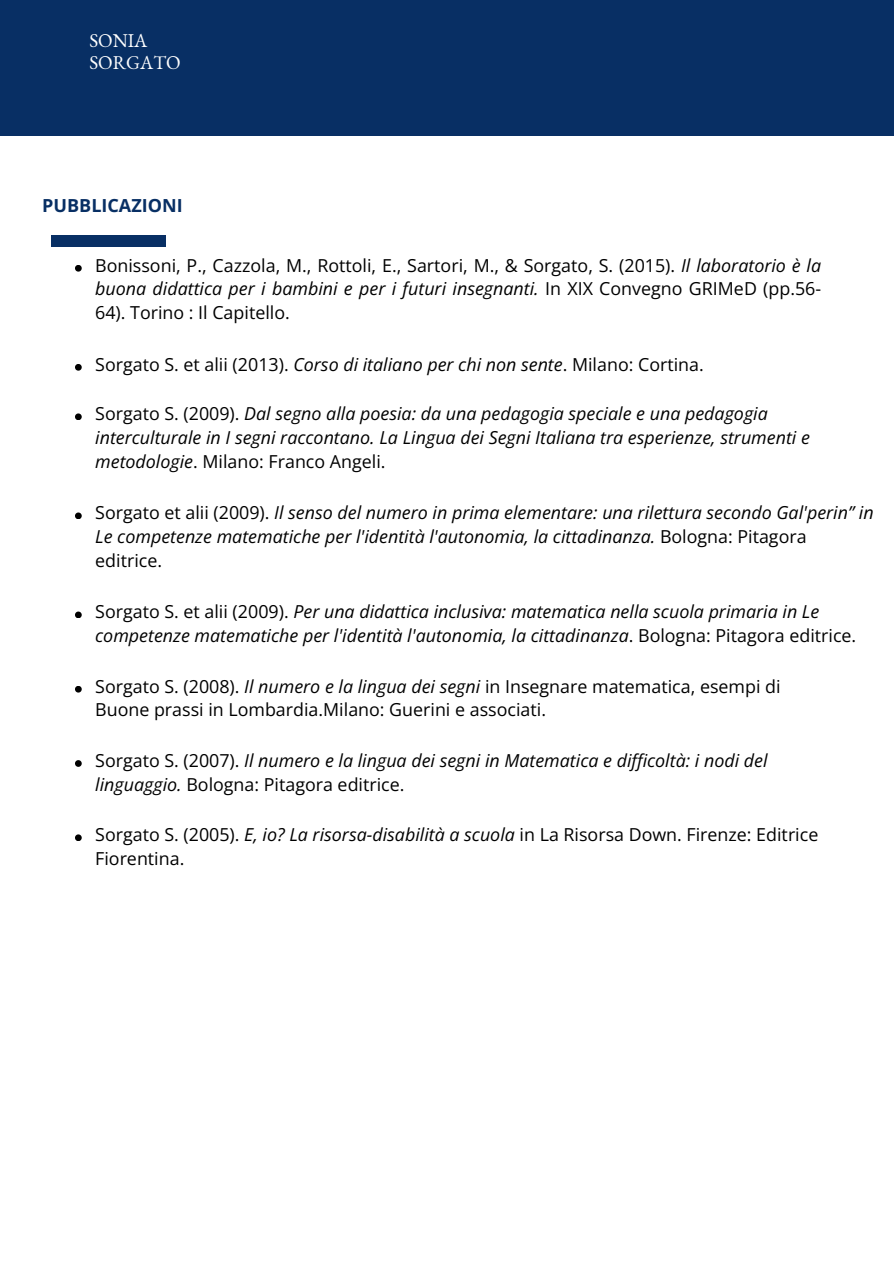
<style>
.page{position:relative;width:894px;height:1264px;background:#fff}
.page>*{position:absolute;margin:0;border:0;box-sizing:border-box;transform-origin:0 0}
.t1{font:19.05px/21.3px "EB Garamond";color:#fff}
.t2{font:700 18px "Open Sans";color:#082f64}
.t3{font:italic 17.85px/23.7px "Open Sans";color:#000}
.t4{font:17.85px/23.7px "Open Sans";color:#000}
.s1{font-style:italic}
.s2{font-style:normal}
</style>
<div class="page">
<div style="left:0;top:0;width:892px;height:136px;background:#082f64"></div>
<div style="left:52px;top:235px;width:114px;height:11px;background:#082f64"></div>
<svg style="left:75px;top:265px;width:7px;height:6px"></svg>
<svg style="left:75px;top:364px;width:7px;height:6px"></svg>
<svg style="left:75px;top:413px;width:7px;height:7px"></svg>
<svg style="left:75px;top:512px;width:7px;height:7px"></svg>
<svg style="left:75px;top:611px;width:7px;height:7px"></svg>
<svg style="left:75px;top:686px;width:7px;height:6px"></svg>
<svg style="left:75px;top:760px;width:7px;height:6px"></svg>
<svg style="left:75px;top:834px;width:7px;height:7px"></svg>
<h2 class="t1" style="left:89px;top:30px;width:93px">SONIA<br>SORGATO</h2>
<p class="t2" style="left:42px;top:193px;width:142px">PUBBLICAZIONI</p>
<h1 class="t4" style="left:95px;top:253px;width:727px;text-align:justify">Bonissoni, P., Cazzola, M., Rottoli, E., Sartori, M., &amp; Sorgato, S. (2015). <span class="s1">Il laboratorio è la buona didattica per i bambini e per i futuri insegnanti.</span> In XIX Convegno GRIMeD (pp.56- 64). Torino : Il Capitello.</h1>
<p class="t4" style="left:95px;top:352px;width:610px">Sorgato S. et alii (2013). <span class="s1">Corso di italiano per chi non sente</span>. Milano: Cortina.</p>
<p class="t3" style="left:95px;top:401px;width:716px"><span class="s2">Sorgato S. (2009).</span> Dal segno alla poesia: da una pedagogia speciale e una pedagogia interculturale in I segni raccontano. La Lingua dei Segni Italiana tra esperienze, strumenti e metodologie<span class="s2">. Milano: Franco Angeli.</span></p>
<p class="t3" style="left:95px;top:500px;width:779px"><span class="s2">Sorgato et alii (2009).</span> Il senso del numero in prima elementare: una rilettura secondo Gal'perin” in<br>Le competenze matematiche per l'identità l'autonomia, la cittadinanza. <span class="s2">Bologna: Pitagora editrice.</span></p>
<p class="t3" style="left:95px;top:599px;width:762px"><span class="s2">Sorgato S. et alii (2009).</span> Per una didattica inclusiva: matematica nella scuola primaria in Le competenze matematiche per l'identità l'autonomia, la cittadinanza<span class="s2">. Bologna: Pitagora editrice.</span></p>
<p class="t4" style="left:95px;top:674px;width:686px">Sorgato S. (2008). <span class="s1">Il numero e la lingua dei segni</span> in Insegnare matematica, esempi di<br>Buone prassi in Lombardia.Milano: Guerini e associati.</p>
<p class="t3" style="left:95px;top:748px;width:673px"><span class="s2">Sorgato S. (2007).</span> Il numero e la lingua dei segni in Matematica e difficoltà: i nodi del linguaggio. <span class="s2">Bologna: Pitagora editrice.</span></p>
<p class="t4" style="left:95px;top:822px;width:724px">Sorgato S. (2005). <span class="s1">E, io? La risorsa-disabilità a scuola</span> in La Risorsa Down. Firenze: Editrice<br>Fiorentina.</p>
</div>
